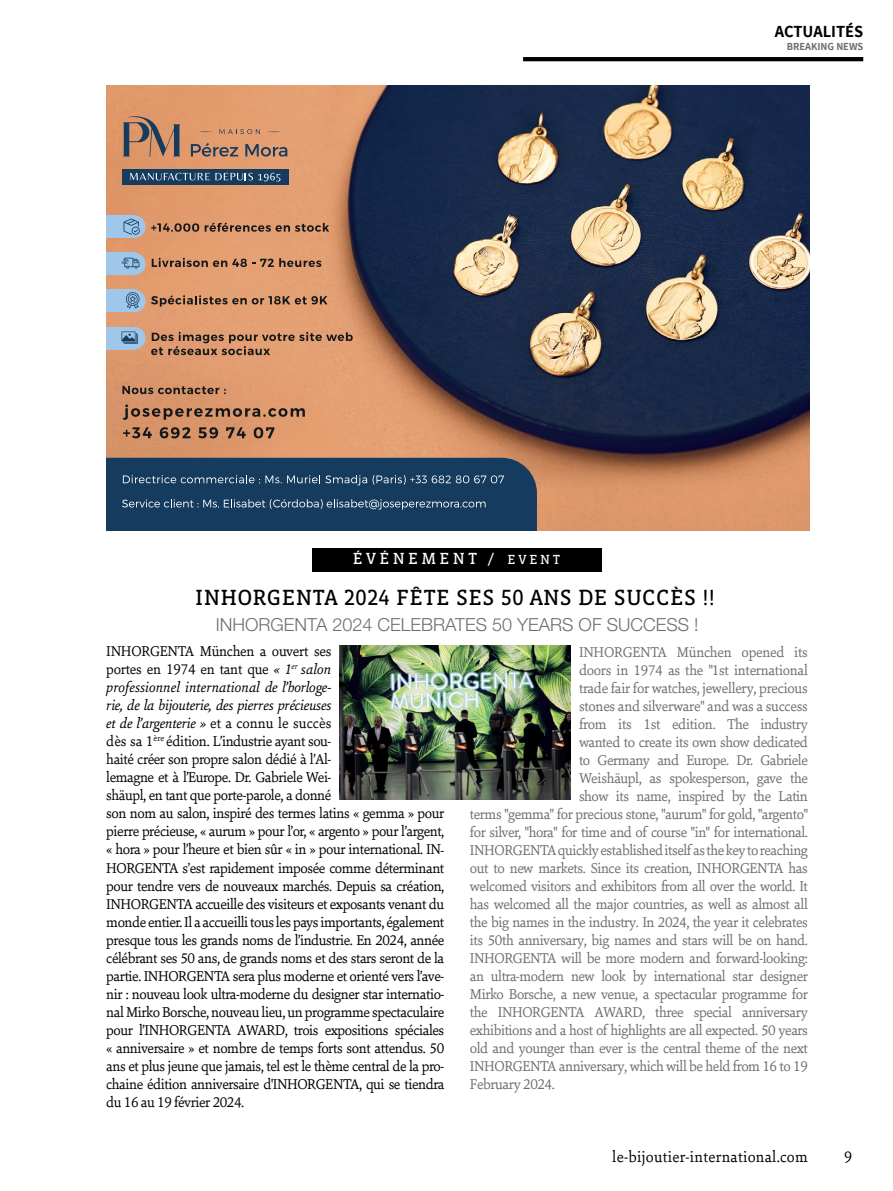
<style>
.page{position:relative;width:893px;height:1191px;background:#fff}
.page>*{position:absolute;margin:0;border:0;box-sizing:border-box;transform-origin:0 0}
.t1{font:22.5px "Vista Slab OT";letter-spacing:.015em;color:#000}
.t2{font:300 18px "Helvetica Neue LT Std";color:#6d6e71}
.t3{font:16.5px "Sina Nova W01";letter-spacing:.015em;color:#000}
.t4{font:16.5px "Vista Slab OT";letter-spacing:.2em;color:#fff}
.t5{font:700 16.5px "Assistant";color:#000}
.t6{font:15.3px/18px "Sina Nova W01";letter-spacing:-.03em;color:#000}
.t7{font:15.3px "Sina Nova W01";letter-spacing:-.03em;color:#6d6e71}
.t8{font:700 10.5px "Assistant";color:#6d6e71}
.s1{font-size:13.5px}
.s2{font-style:italic}
</style>
<div class="page">
<hr style="left:523px;top:57px;width:340px;height:4px;background:#000">
<div style="left:312px;top:548px;width:289px;height:23px;background:#000"></div>
<img style="left:340px;top:646px;width:230px;height:153px">
<img style="left:106px;top:86px;width:703px;height:444px">
<svg style="left:123px;top:116px;width:57px;height:41px;background:#9e7965"></svg>
<svg style="left:191px;top:143px;width:47px;height:13px"></svg>
<svg style="left:245px;top:144px;width:42px;height:13px"></svg>
<svg style="left:219px;top:129px;width:41px;height:5px"></svg>
<svg style="left:198px;top:132px;width:15px;height:1px"></svg>
<svg style="left:267px;top:132px;width:14px;height:1px"></svg>
<svg style="left:152px;top:258px;width:169px;height:9px;background:#9f7154"></svg>
<svg style="left:151px;top:332px;width:202px;height:23px;background:#b5815e"></svg>
<svg style="left:151px;top:295px;width:177px;height:12px;background:#ab7a5a"></svg>
<svg style="left:122px;top:386px;width:104px;height:8px"></svg>
<svg style="left:123px;top:404px;width:182px;height:16px;background:#a87656"></svg>
<svg style="left:123px;top:427px;width:29px;height:11px"></svg>
<svg style="left:160px;top:427px;width:31px;height:11px"></svg>
<svg style="left:198px;top:427px;width:20px;height:11px"></svg>
<svg style="left:226px;top:427px;width:20px;height:11px"></svg>
<svg style="left:254px;top:427px;width:20px;height:11px"></svg>
<svg style="left:151px;top:223px;width:48px;height:9px"></svg>
<svg style="left:205px;top:223px;width:124px;height:9px"></svg>
<div style="left:122px;top:169px;width:167px;height:16px;background:#153b5e"></div>
<svg style="left:130px;top:173px;width:151px;height:8px"></svg>
<svg style="left:106px;top:458px;width:431px;height:72px;background:#214465"></svg>
<div style="left:106px;top:216px;width:29px;height:22px;background:#9fc7ea"></div>
<div style="left:123px;top:216px;width:23px;height:22px;background:#9fc7ea;border-radius:50%"></div>
<svg style="left:124px;top:218px;width:16px;height:17px"></svg>
<div style="left:106px;top:253px;width:29px;height:22px;background:#9fc7ea"></div>
<div style="left:123px;top:253px;width:23px;height:22px;background:#9fc7ea;border-radius:50%"></div>
<div style="left:106px;top:290px;width:29px;height:22px;background:#9fc7ea"></div>
<div style="left:123px;top:290px;width:23px;height:22px;background:#9fc7ea;border-radius:50%"></div>
<div style="left:106px;top:327px;width:29px;height:22px;background:#9fc7ea"></div>
<div style="left:123px;top:327px;width:23px;height:22px;background:#9fc7ea;border-radius:50%"></div>
<svg style="left:121px;top:258px;width:18px;height:11px"></svg>
<svg style="left:121px;top:331px;width:17px;height:13px"></svg>
<svg style="left:126px;top:292px;width:14px;height:17px"></svg>
<p class="t5" style="left:775px;top:21px;width:90px">ACTUALITÉS</p>
<p class="t8" style="left:787px;top:39px;width:78px">BREAKING NEWS</p>
<p class="t4" style="left:353px;top:549px;width:209px">ÉVÉNEMENT / <span class="s1">EVENT</span></p>
<h1 class="t1" style="left:195px;top:586px;width:521px">INHORGENTA 2024 FÊTE SES 50 ANS DE SUCCÈS !!</h1>
<p class="t6" style="left:106px;top:643px;width:340px">INHORGENTA München a ouvert ses<br>portes en 1974 en tant que <span class="s2">« 1</span><sup>er</sup> <span class="s2">salon<br>professionnel international de l’horloge-<br>rie, de la bijouterie, des pierres précieuses<br>et de l’argenterie »</span> et a connu le succès<br>dès sa 1<sup>ère</sup> édition. L’industrie ayant sou-<br>haité créer son propre salon dédié à l’Al-<br>lemagne et à l’Europe. Dr. Gabriele Wei-<br>shäupl, en tant que porte-parole, a donné<br>son nom au salon, inspiré des termes latins « gemma » pour pierre précieuse, « aurum » pour l’or, « argento » pour l’argent, « hora » pour l’heure et bien sûr « in » pour international. IN-HORGENTA s’est rapidement imposée comme déterminant pour tendre vers de nouveaux marchés. Depuis sa création, INHORGENTA accueille des visiteurs et exposants venant du monde entier. Il a accueilli tous les pays importants, également presque tous les grands noms de l’industrie. En 2024, année célébrant ses 50 ans, de grands noms et des stars seront de la partie. INHORGENTA sera plus moderne et orienté vers l’ave&shy;nir : nouveau look ultra-moderne du designer star internatio&shy;nal Mirko Borsche, nouveau lieu, un programme spectaculaire pour l’INHORGENTA AWARD, trois expositions spéciales « anniversaire » et nombre de temps forts sont attendus. 50 ans et plus jeune que jamais, tel est le thème central de la pro&shy;chaine édition anniversaire d'INHORGENTA, qui se tiendra du 16 au 19 février 2024.</p>
<p class="t7" style="left:579px;top:643px;width:230px">INHORGENTA München opened its</p>
<p class="t2" style="left:216px;top:613px;width:484px">INHORGENTA 2024 CELEBRATES 50 YEARS OF SUCCESS !</p>
<p class="t7" style="left:579px;top:661px;width:230px">doors in 1974 as the "1st international</p>
<p class="t7" style="left:579px;top:679px;width:230px">trade fair for watches, jewellery, precious</p>
<p class="t7" style="left:579px;top:697px;width:230px">stones and silverware" and was a success</p>
<p class="t7" style="left:579px;top:715px;width:230px">from its 1st edition. The industry</p>
<p class="t7" style="left:579px;top:733px;width:230px">wanted to create its own show dedicated</p>
<p class="t7" style="left:579px;top:751px;width:230px">to Germany and Europe. Dr. Gabriele</p>
<p class="t7" style="left:579px;top:769px;width:230px">Weishäupl, as spokesperson, gave the</p>
<p class="t7" style="left:579px;top:787px;width:230px">show its name, inspired by the Latin</p>
<p class="t7" style="left:470px;top:805px;width:340px">terms "gemma" for precious stone, "aurum" for gold, "argento"</p>
<p class="t7" style="left:470px;top:823px;width:340px">for silver, "hora" for time and of course "in" for international.</p>
<p class="t7" style="left:470px;top:841px;width:340px">INHORGENTA quickly established itself as the key to reaching</p>
<p class="t7" style="left:470px;top:859px;width:340px">out to new markets. Since its creation, INHORGENTA has</p>
<p class="t7" style="left:470px;top:877px;width:340px">welcomed visitors and exhibitors from all over the world. It</p>
<p class="t7" style="left:470px;top:895px;width:340px">has welcomed all the major countries, as well as almost all</p>
<p class="t7" style="left:470px;top:913px;width:340px">the big names in the industry. In 2024, the year it celebrates</p>
<p class="t7" style="left:470px;top:931px;width:339px">its 50th anniversary, big names and stars will be on hand.</p>
<p class="t7" style="left:470px;top:949px;width:340px">INHORGENTA will be more modern and forward-looking:</p>
<p class="t7" style="left:470px;top:967px;width:340px">an ultra-modern new look by international star designer</p>
<p class="t7" style="left:470px;top:985px;width:340px">Mirko Borsche, a new venue, a spectacular programme for</p>
<p class="t7" style="left:470px;top:1003px;width:340px">the INHORGENTA AWARD, three special anniversary</p>
<p class="t7" style="left:470px;top:1021px;width:340px">exhibitions and a host of highlights are all expected. 50 years</p>
<p class="t7" style="left:470px;top:1039px;width:340px">old and younger than ever is the central theme of the next</p>
<p class="t7" style="left:470px;top:1057px;width:340px">INHORGENTA anniversary, which will be held from 16 to 19</p>
<p class="t7" style="left:470px;top:1075px;width:86px">February 2024.</p>
<p class="t3" style="left:612px;top:1148px;width:197px">le-bijoutier-international.com</p>
<p class="t3" style="left:844px;top:1148px;width:10px">9</p>
</div>
